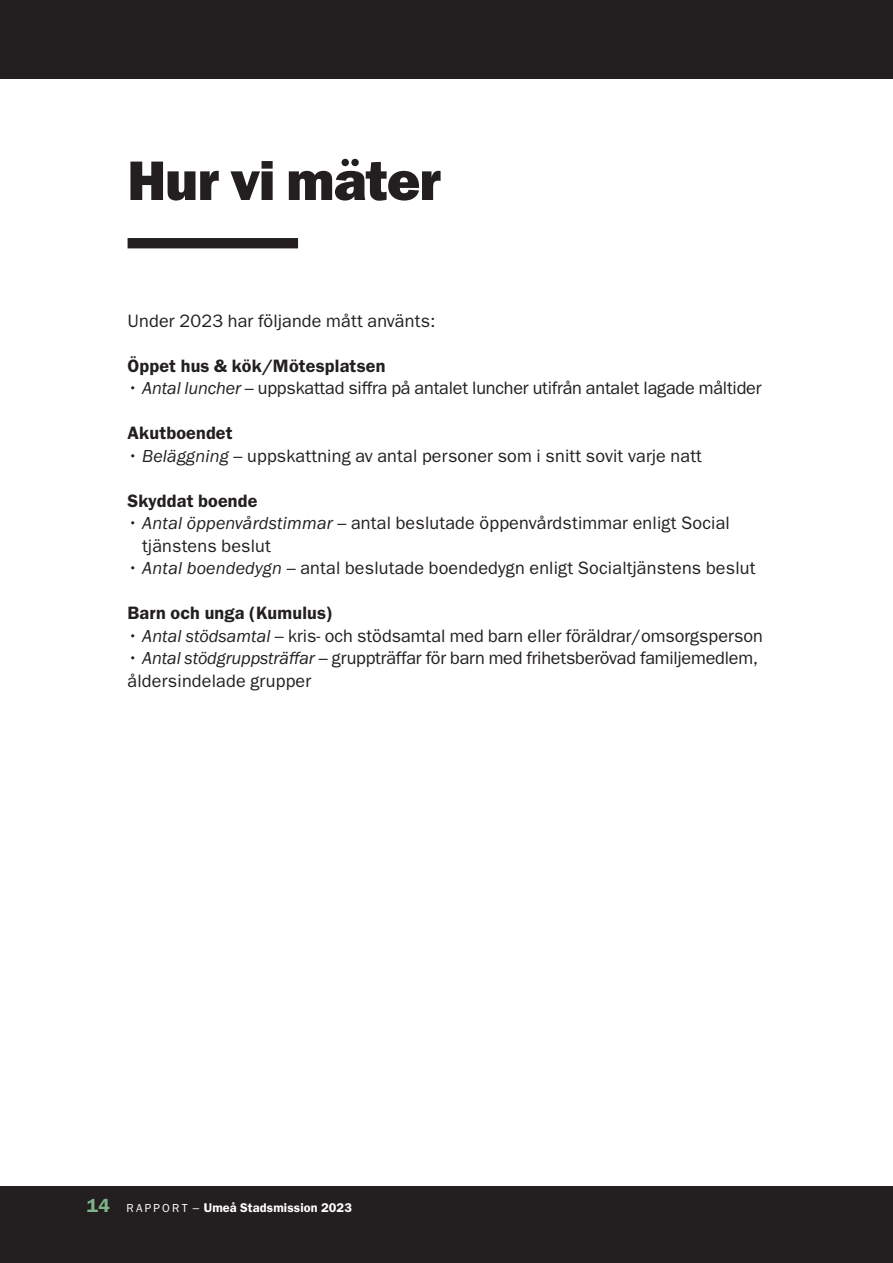
<style>
.page{position:relative;width:893px;height:1263px;background:#fff}
.page>*{position:absolute;margin:0;border:0;box-sizing:border-box;transform-origin:0 0}
.t1{font:55.95px "ITC Franklin Gothic Std Hvy";letter-spacing:-.01em;color:#231f20}
.t2{font:18px/22.5px "ITC Franklin Gothic Std";letter-spacing:.01em;color:#231f20}
.t3{font:18px/22.5px "ITC Franklin Gothic Std";letter-spacing:-.01em;color:#231f20}
.t4{font:600 18px "ITC Franklin Gothic Std";letter-spacing:.01em;color:#231f20}
.t5{font:600 12.75px "ITC Franklin Gothic Std";letter-spacing:.01em;color:#fff}
.s1{font-style:italic}
.s2{font-size:19.05px;color:#7db48a}
.s3{font-weight:400;font-size:11.7px}
.s4{font-weight:400}
</style>
<div class="page">
<div style="left:0;top:1186px;width:893px;height:77px;background:#231f20"></div>
<div style="left:0;top:0;width:893px;height:78px;background:#231f20"></div>
<div style="left:128px;top:238px;width:170px;height:10px;background:#231f20"></div>
<h1 class="t1" style="left:128px;top:148px;width:315px">Hur vi mäter</h1>
<p class="t2" style="left:128px;top:310px;width:310px">Under 2023 har följande mått använts:</p>
<p class="t4" style="left:128px;top:355px;width:259px">Öppet hus &amp; kök/Mötesplatsen</p>
<p class="t3" style="left:128px;top:377px;width:635px">• <span class="s1">Antal luncher</span> – uppskattad siffra på antalet luncher utifrån antalet lagade måltider</p>
<p class="t4" style="left:128px;top:422px;width:107px">Akutboendet</p>
<p class="t2" style="left:128px;top:445px;width:576px">• <span class="s1">Beläggning</span> – uppskattning av antal personer som i snitt sovit varje natt</p>
<p class="t4" style="left:128px;top:490px;width:131px">Skyddat boende</p>
<p class="t2" style="left:142px;top:512px;width:589px;text-indent:-15px">• <span class="s1">Antal öppenvårdstimmar</span> – antal beslutade öppenvårdstimmar enligt Social tjänstens beslut</p>
<p class="t2" style="left:128px;top:557px;width:629px">• <span class="s1">Antal boendedygn</span> – antal beslutade boendedygn enligt Socialtjänstens beslut</p>
<p class="t4" style="left:128px;top:602px;width:207px">Barn och unga (Kumulus)</p>
<p class="t2" style="left:128px;top:625px;width:637px">• <span class="s1">Antal stödsamtal</span> – kris- och stödsamtal med barn eller föräldrar/omsorgsperson</p>
<p class="t3" style="left:128px;top:647px;width:632px">• <span class="s1">Antal stödgruppsträffar</span> – gruppträffar för barn med frihetsberövad familjemedlem, åldersindelade grupper</p>
<p class="t5" style="left:87px;top:1200px;width:267px"><span class="s2">14</span> <span class="s3">R A P P O R T</span> <span class="s4">–</span> Umeå Stadsmission 2023</p>
</div>
